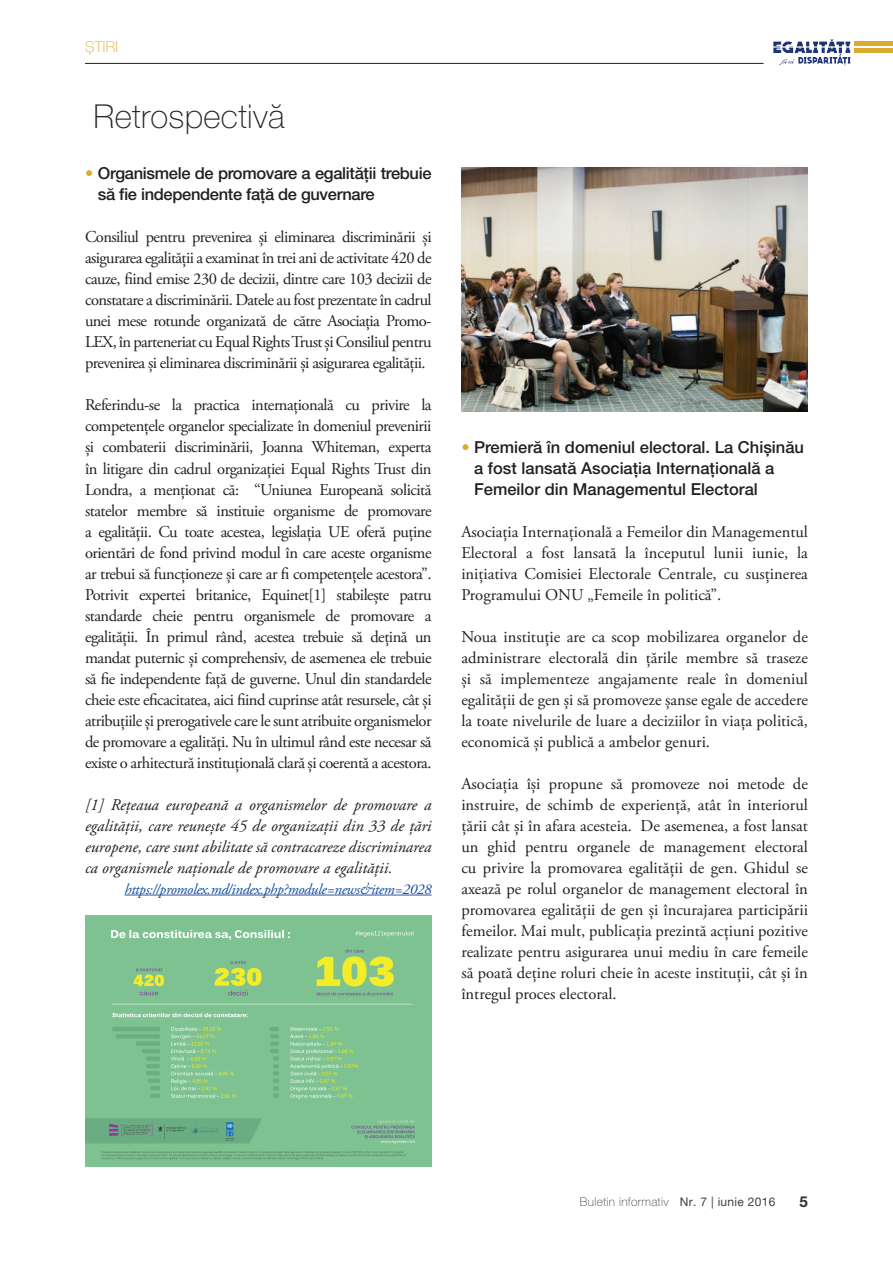
<style>
.page{position:relative;width:893px;height:1263px;background:#fff}
.page>*{position:absolute;margin:0;border:0;box-sizing:border-box;transform-origin:0 0}
.t1{font:100 33px "Helvetica Neue LT Pro";letter-spacing:.01em;color:#231f20}
.t2{font:16.5px/21px "Adobe Garamond Pro";color:#231f20;text-align:justify}
.t3{font:italic 16.5px/21px "Adobe Garamond Pro";color:#231f20;text-align:justify}
.t4{font:500 16.5px/21px "Helvetica Neue LT Pro";color:#231f20}
.t5{font:500 16.5px/21px "Helvetica Neue LT Pro";letter-spacing:-.02em;color:#231f20}
.t6{font:italic 15px "Adobe Garamond Pro";letter-spacing:-.02em;color:#0f4fa0}
.t7{font:100 15px "Helvetica Neue LT Pro";color:#dcac2d}
.t8{font:700 15px "Helvetica Neue LT Pro";color:#312f30}
.t9{font:100 12px "Helvetica Neue LT Pro";letter-spacing:.025em;color:#3e3e3f}
.s1{color:#dcac2d}
.s2{font-weight:400}
</style>
<div class="page">
<hr style="left:85px;top:63px;width:679px;height:1px;background:#231f20">
<div style="left:763px;top:30px;width:96px;height:44px;background:#fff"></div>
<div style="left:772px;top:39px;width:79px;height:27px;background:#231f20;opacity:.24"></div>
<div style="left:854px;top:41px;width:39px;height:5px;background:#dcac2d"></div>
<hr style="left:854px;top:49px;width:39px;height:4px;background:#dcac2d">
<hr style="left:124px;top:895px;width:308px;height:1px;background:#3853a3">
<img style="left:461px;top:168px;width:347px;height:243px">
<img style="left:85px;top:915px;width:347px;height:251px">
<p class="t7" style="left:85px;top:38px;width:24px">știri</p>
<h1 class="t1" style="left:94px;top:97px;width:193px">Retrospectivă</h1>
<p class="t5" style="left:98px;top:163px;width:335px;text-indent:-13px"><span class="s1">•</span> Organismele de promovare a egalității trebuie să fie independente față de guvernare</p>
<p class="t2" style="left:85px;top:227px;width:348px">Consiliul pentru prevenirea și eliminarea discriminării și asigurarea egalității a examinat în trei ani de activitate 420 de cauze, fiind emise 230 de decizii, dintre care 103 decizii de constatare a discriminării. Datele au fost prezentate în cadrul unei mese rotunde organizată de către Asociația Promo-LEX, în parteneriat cu Equal Rights Trust și Consiliul pentru prevenirea și eliminarea discriminării și asigurarea egalității.</p>
<p class="t2" style="left:85px;top:395px;width:348px">Referindu-se la practica internațională cu privire la competențele organelor specializate în domeniul prevenirii și combaterii discriminării, Joanna Whiteman, experta în litigare din cadrul organizației Equal Rights Trust din Londra, a menționat că: “Uniunea Europeană solicită statelor membre să instituie organisme de promovare a egalității. Cu toate acestea, legislația UE oferă puține orientări de fond privind modul în care aceste organisme ar trebui să funcționeze și care ar fi competențele acestora”.<br>Potrivit expertei britanice, Equinet[1] stabilește patru standarde cheie pentru organismele de promovare a egalității. În primul rând, acestea trebuie să dețină un mandat puternic și comprehensiv, de asemenea ele trebuie să fie independente față de guverne. Unul din standardele cheie este eficacitatea, aici fiind cuprinse atât resursele, cât și atribuțiile și prerogativele care le sunt atribuite organismelor de promovare a egalități. Nu în ultimul rând este necesar să existe o arhitectură instituțională clară și coerentă a acestora.</p>
<p class="t3" style="left:85px;top:794px;width:348px">[1] Rețeaua europeană a organismelor de promovare a egalității, care reunește 45 de organizații din 33 de țări europene, care sunt abilitate să contracareze discriminarea ca organismele naționale de promovare a egalității.</p>
<p class="t6" style="left:124px;top:880px;width:309px">https://promolex.md/index.php?module=news&amp;item=2028</p>
<p class="t4" style="left:474px;top:436px;width:331px;text-indent:-13px"><span class="s1">•</span> Premieră în domeniul electoral. La Chișinău a fost lansată Asociația Internațională a<br>Femeilor din Managementul Electoral</p>
<p class="t2" style="left:461px;top:521px;width:348px">Asociația Internațională a Femeilor din Managementul Electoral a fost lansată la începutul lunii iunie, la inițiativa Comisiei Electorale Centrale, cu susținerea Programului ONU „Femeile în politică”.</p>
<p class="t2" style="left:461px;top:626px;width:348px">Noua instituție are ca scop mobilizarea organelor de administrare electorală din țările membre să traseze și să implementeze angajamente reale în domeniul egalității de gen și să promoveze șanse egale de accedere la toate nivelurile de luare a deciziilor în viața politică, economică și publică a ambelor genuri.</p>
<p class="t2" style="left:461px;top:773px;width:348px">Asociația îşi propune să promoveze noi metode de instruire, de schimb de experienţă, atât în interiorul ţării cât şi în afara acesteia. De asemenea, a fost lansat un ghid pentru organele de management electoral cu privire la promovarea egalității de gen. Ghidul se axează pe rolul organelor de management electoral în promovarea egalității de gen și încurajarea participării femeilor. Mai mult, publicația prezintă acțiuni pozitive realizate pentru asigurarea unui mediu în care femeile să poată deține roluri cheie în aceste instituții, cât și în întregul proces electoral.</p>
<p class="t9" style="left:580px;top:1195px;width:197px">Buletin informativ <span class="s2">Nr. 7 | iunie 2016</span></p>
<p class="t8" style="left:800px;top:1192px;width:10px">5</p>
</div>
